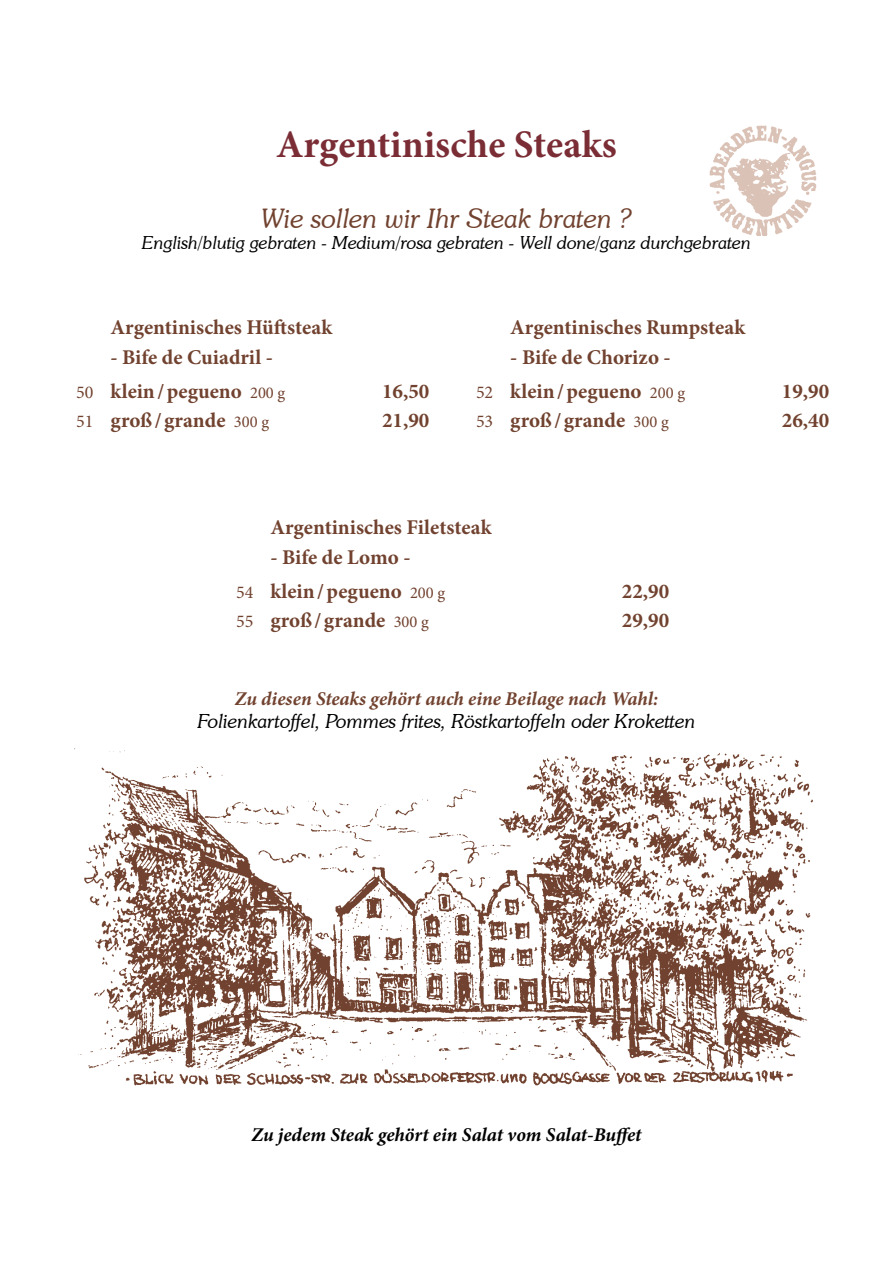
<style>
.page{position:relative;width:893px;height:1263px;background:#fff}
.page>*{position:absolute;margin:0;border:0;box-sizing:border-box;transform-origin:0 0}
.t1{font:700 39px "Minion Pro";color:#7b2d36}
.t2{font:italic 300 27px "Souvenir IT Cby BT";color:#71422f}
.t3{font:700 21px/33.8px "Minion Pro";color:#71422f}
.t4{font:italic 300 19.5px "Souvenir IT Cby BT";color:#000}
.t5{font:italic 700 19.5px "Minion Pro";letter-spacing:-.005em;color:#71422f}
.t6{font:italic 700 19.5px "Minion Pro";letter-spacing:-.005em;color:#000}
.t7{font:italic 300 18px "Souvenir IT Cby BT";color:#000}
.s1{font-weight:400;font-size:18px}
.s2{font-weight:400;font-size:16.5px}
</style>
<div class="page">
<img style="left:74px;top:748px;width:739px;height:338px">
<img style="left:709px;top:125px;width:108px;height:111px">
<h1 class="t1" style="left:276px;top:117px;width:342px">Argentinische Steaks</h1>
<p class="t2" style="left:261px;top:202px;width:373px">Wie sollen wir Ihr Steak braten ?</p>
<p class="t7" style="left:142px;top:232px;width:610px">English/blutig gebraten - Medium/rosa gebraten - Well done/ganz durchgebraten</p>
<p class="t3" style="left:111px;top:310px;width:223px">Argentinisches Hüftsteak</p>
<p class="t3" style="left:76px;top:340px;width:211px;text-indent:34px">- Bife de Cuiadril -<br><span class="s1">50</span> klein / pegueno <span class="s2">200 g</span></p>
<p class="t3" style="left:382px;top:374px;width:49px">16,50</p>
<p class="t3" style="left:510px;top:310px;width:236px">Argentinisches Rumpsteak</p>
<p class="t3" style="left:476px;top:340px;width:211px;text-indent:34px">- Bife de Chorizo -<br><span class="s1">52</span> klein / pegueno <span class="s2">200 g</span></p>
<p class="t3" style="left:782px;top:374px;width:49px">19,90</p>
<p class="t3" style="left:76px;top:403px;width:194px"><span class="s1">51</span> groß / grande <span class="s2">300 g</span></p>
<p class="t3" style="left:382px;top:403px;width:49px">21,90</p>
<p class="t3" style="left:476px;top:403px;width:194px"><span class="s1">53</span> groß / grande <span class="s2">300 g</span></p>
<p class="t3" style="left:782px;top:403px;width:49px">26,40</p>
<p class="t3" style="left:270px;top:510px;width:223px">Argentinisches Filetsteak</p>
<p class="t3" style="left:236px;top:540px;width:211px;text-align:center">- Bife de Lomo -<br><span class="s1">54</span> klein / pegueno <span class="s2">200 g</span></p>
<p class="t3" style="left:622px;top:574px;width:49px">22,90</p>
<p class="t3" style="left:236px;top:603px;width:194px"><span class="s1">55</span> groß / grande <span class="s2">300 g</span></p>
<p class="t3" style="left:622px;top:603px;width:49px">29,90</p>
<p class="t5" style="left:235px;top:685px;width:425px">Zu diesen Steaks gehört auch eine Beilage nach Wahl:</p>
<p class="t4" style="left:198px;top:709px;width:499px">Folienkartoffel, Pommes frites, Röstkartoffeln oder Kroketten</p>
<p class="t6" style="left:251px;top:1121px;width:392px">Zu jedem Steak gehört ein Salat vom Salat-Buffet</p>
</div>
